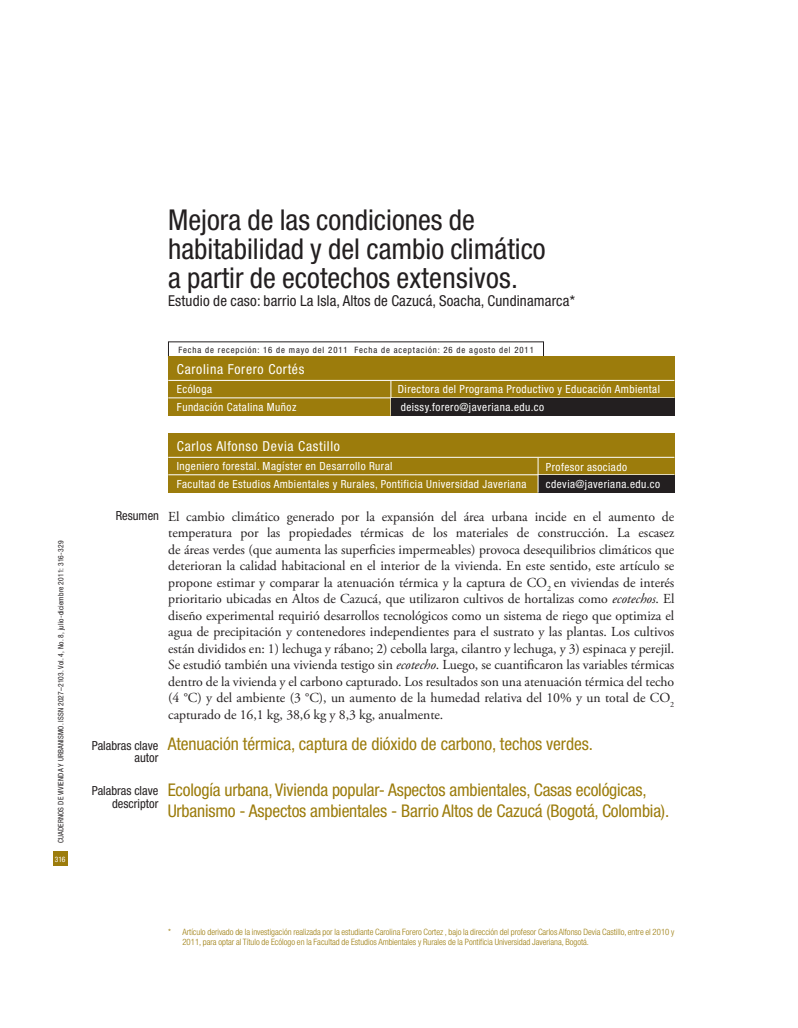
<style>
.page{position:relative;width:798px;height:1028px;background:#fff}
.page>*{position:absolute;margin:0;border:0;box-sizing:border-box;transform-origin:0 0}
.t1{font:condensed 28.75px/28.8px "Helvetica Neue";color:#231f20}
.t2{font:condensed 17.5px/21px "Helvetica Neue";letter-spacing:-.01em;color:#9c7c0c}
.t3{font:condensed 15px "Helvetica Neue";letter-spacing:.01em;color:#231f20}
.t4{font:13.75px/16.5px "Adobe Garamond Pro";letter-spacing:-.005em;color:#231f20;text-align:justify}
.t5{font:condensed 13.75px "Helvetica Neue";letter-spacing:.05em;color:#fff}
.t6{font:condensed 12.5px/12.5px "Helvetica Neue";color:#231f20;text-align:right}
.t7{font:condensed 11.25px "Helvetica Neue";letter-spacing:.04em;color:#fff}
.t8{font:300 condensed 8.75px/10.5px "Helvetica Neue";color:#9c7c0c}
.t9{font:condensed 8.75px "Helvetica Neue";letter-spacing:.1em;color:#231f20}
.t10{font:condensed 7.5px "Helvetica Neue";letter-spacing:.02em;color:#231f20}
.t11{font:condensed 7.5px "Helvetica Neue";color:#fff}
.s1{font-style:italic}
</style>
<div class="page">
<div style="left:53px;top:851px;width:14px;height:14px;background:#9c7c0c"></div>
<div style="left:168px;top:356px;width:506px;height:59px;background:#9c7c0c"></div>
<div style="left:168px;top:433px;width:506px;height:59px;background:#9c7c0c"></div>
<hr style="left:168px;top:380px;width:506px;height:1px;background:#fff">
<hr style="left:168px;top:457px;width:506px;height:1px;background:#fff">
<hr style="left:168px;top:397px;width:506px;height:1px;background:#fff">
<hr style="left:168px;top:474px;width:506px;height:1px;background:#fff">
<hr style="left:390px;top:381px;width:1px;height:34px;background:#fff">
<div style="left:391px;top:398px;width:283px;height:17px;background:#231f20"></div>
<div style="left:538px;top:475px;width:136px;height:17px;background:#231f20"></div>
<hr style="left:537px;top:457px;width:1px;height:35px;background:#fff">
<p class="t10" style="left:56px;top:843px;width:304px;rotate:-90deg">CUADERNOS DE VIVIENDA Y URBANISMO. ISSN 2027–2103. Vol. 4, No. 8, julio-diciembre 2011: 316-329</p>
<p class="t11" style="left:55px;top:854px;width:12px">316</p>
<p class="t1" style="left:168px;top:205px;width:379px">Mejora de las condiciones de habitabilidad y del cambio climático a partir de ecotechos extensivos.</p>
<p class="t3" style="left:168px;top:291px;width:408px">Estudio de caso: barrio La Isla, Altos de Cazucá, Soacha, Cundinamarca*</p>
<p class="t9" style="left:178px;top:344px;width:356px">Fecha de recepción: 16 de mayo del 2011 Fecha de aceptación: 26 de agosto del 2011</p>
<p class="t5" style="left:177px;top:361px;width:129px">Carolina Forero Cortés</p>
<p class="t7" style="left:177px;top:382px;width:37px">Ecóloga</p>
<p class="t7" style="left:177px;top:400px;width:121px">Fundación Catalina Muñoz</p>
<p class="t7" style="left:397px;top:383px;width:263px">Directora del Programa Productivo y Educación Ambiental</p>
<p class="t7" style="left:400px;top:401px;width:145px">deissy.forero@javeriana.edu.co</p>
<p class="t6" style="left:116px;top:509px;width:45px">Resumen</p>
<p class="t6" style="left:92px;top:738px;width:68px">Palabras clave autor</p>
<p class="t6" style="left:92px;top:784px;width:68px">Palabras clave descriptor</p>
<p class="t5" style="left:177px;top:438px;width:165px">Carlos Alfonso Devia Castillo</p>
<p class="t7" style="left:177px;top:459px;width:217px">Ingeniero forestal. Magíster en Desarrollo Rural</p>
<p class="t7" style="left:177px;top:477px;width:351px">Facultad de Estudios Ambientales y Rurales, Pontificia Universidad Javeriana</p>
<p class="t7" style="left:545px;top:460px;width:83px">Profesor asociado</p>
<p class="t7" style="left:545px;top:478px;width:116px">cdevia@javeriana.edu.co</p>
<p class="t4" style="left:168px;top:508px;width:507px">El cambio climático generado por la expansión del área urbana incide en el aumento de temperatura por las propiedades térmicas de los materiales de construcción. La escasez de áreas verdes (que aumenta las superficies impermeables) provoca desequilibrios climáticos que deterioran la calidad habitacional en el interior de la vivienda. En este sentido, este artículo se propone estimar y comparar la atenuación térmica y la captura de CO<sub>2</sub> en viviendas de interés prioritario ubicadas en Altos de Cazucá, que utilizaron cultivos de hortalizas como <span class="s1">ecotechos</span>. El diseño experimental requirió desarrollos tecnológicos como un sistema de riego que optimiza el agua de precipitación y contenedores independientes para el sustrato y las plantas. Los cultivos están divididos en: 1) lechuga y rábano; 2) cebolla larga, cilantro y lechuga, y 3) espinaca y perejil.<br>Se estudió también una vivienda testigo sin <span class="s1">ecotecho</span>. Luego, se cuantificaron las variables térmicas dentro de la vivienda y el carbono capturado. Los resultados son una atenuación térmica del techo (4 °C) y del ambiente (3 °C), un aumento de la humedad relativa del 10% y un total de CO<sub>2 </sub>capturado de 16,1 kg, 38,6 kg y 8,3 kg, anualmente.</p>
<p class="t2" style="left:168px;top:733px;width:426px">Atenuación térmica, captura de dióxido de carbono, techos verdes.</p>
<p class="t2" style="left:168px;top:779px;width:503px">Ecología urbana, Vivienda popular- Aspectos ambientales, Casas ecológicas,<br>Urbanismo - Aspectos ambientales - Barrio Altos de Cazucá (Bogotá, Colombia).</p>
<p class="t8" style="left:182px;top:926px;width:493px;text-indent:-14px">* Artículo derivado de la investigación realizada por la estudiante Carolina Forero Cortez , bajo la dirección del profesor Carlos Alfonso Devia Castillo, entre el 2010 y<br>2011, para optar al Título de Ecólogo en la Facultad de Estudios Ambientales y Rurales de la Pontificia Universidad Javeriana, Bogotá.</p>
</div>
